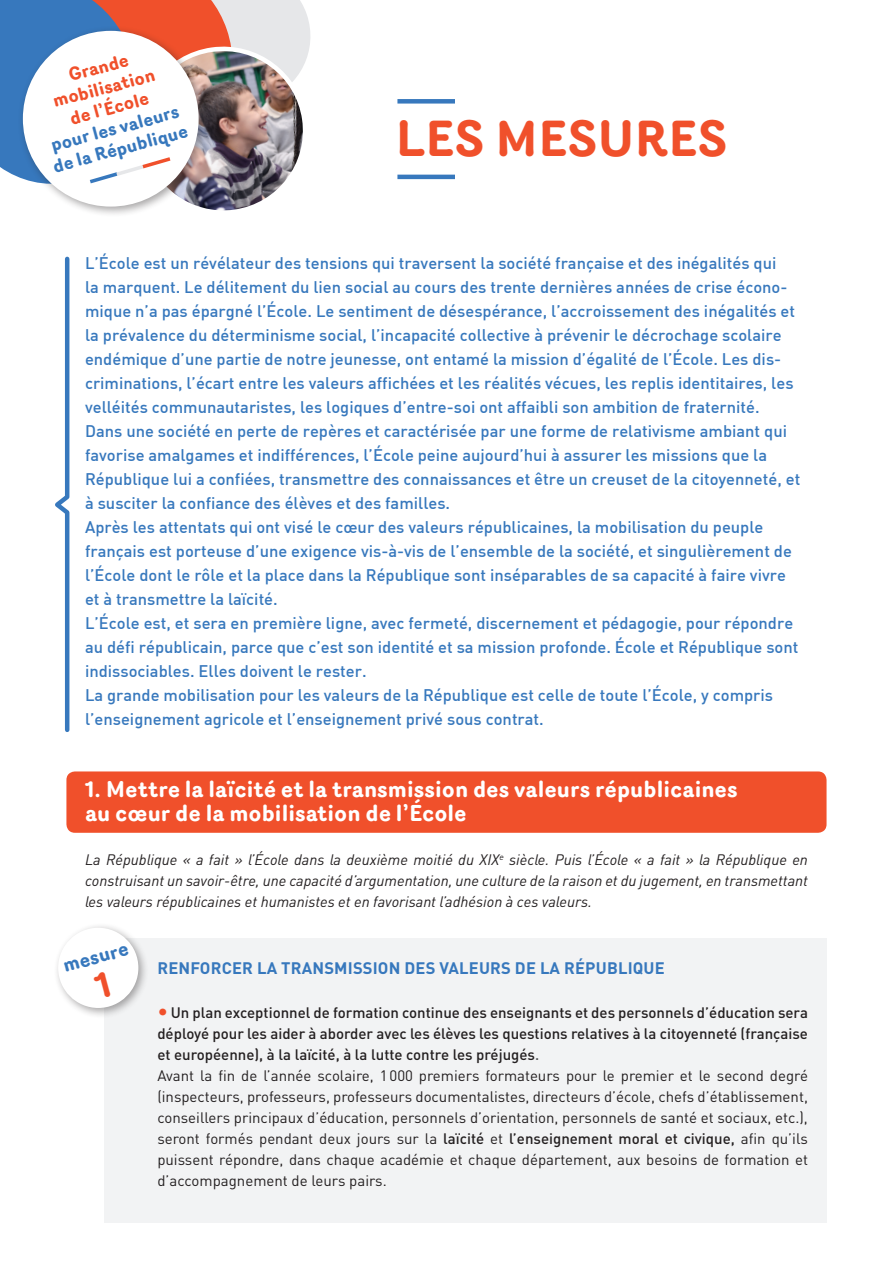
<style>
.page{position:relative;width:893px;height:1263px;background:#fff}
.page>*{position:absolute;margin:0;border:0;box-sizing:border-box;transform-origin:0 0}
.t1{font:700 49.5px "Router";color:#f0502b}
.t2{font:700 22.5px/24px "Router";color:#fff}
.t3{font:700 19.35px "Router";color:#3778bd}
.t4{font:700 18px/21px "Router";color:#3778bd}
.t5{font:700 18px/21px "Router";color:#f0502b;text-align:center}
.t6{font:500 16.5px/24px "DIN";color:#3778bd}
.t7{font:700 16.5px "DIN Pro";letter-spacing:.01em;color:#3778bd}
.t8{font:15px/21px "DIN Pro";color:#231f20}
.t9{font:italic 15px/21px "DIN Pro";color:#231f20;text-align:justify}
.s1{font-weight:500;font-size:21px;color:#f0502b}
.s2{font-weight:500}
.s3{font-weight:500;color:#57585a}
</style>
<div class="page">
<div style="left:104px;top:938px;width:722px;height:284px;background:#f2f3f4"></div>
<div style="left:66px;top:771px;width:760px;height:62px;background:#f0502b;border-radius:9px"></div>
<img style="left:0;top:0;width:311px;height:214px">
<div style="left:397px;top:99px;width:58px;height:5px;background:#3778bd"></div>
<hr style="left:397px;top:175px;width:58px;height:4px;background:#3778bd">
<div style="left:53px;top:922px;width:97px;height:97px;background:#231f20;opacity:.4"></div>
<div style="left:58px;top:928px;width:80px;height:80px;background:#fff;border-radius:50%"></div>
<svg style="left:55px;top:256px;width:15px;height:476px"></svg>
<p class="t5" style="left:45px;top:70px;width:107px;rotate:-15deg">Grande mobilisation de l’École</p>
<p class="t4" style="left:45px;top:136px;width:141px;rotate:-15deg">pour les valeurs de la République</p>
<h1 class="t1" style="left:395px;top:100px;width:333px">LES MESURES</h1>
<p class="t6" style="left:85px;top:251px;width:717px">L’École est un révélateur des tensions qui traversent la société française et des inégalités qui<br>la marquent. Le délitement du lien social au cours des trente dernières années de crise écono&shy;mique n’a pas épargné l’École. Le sentiment de désespérance, l’accroissement des inégalités et la prévalence du déterminisme social, l’incapacité collective à prévenir le décrochage scolaire endémique d’une partie de notre jeunesse, ont entamé la mission d’égalité de l’École. Les dis&shy;criminations, l’écart entre les valeurs affichées et les réalités vécues, les replis identitaires, les velléités communautaristes, les logiques d’entre-soi ont affaibli son ambition de fraternité.<br>Dans une société en perte de repères et caractérisée par une forme de relativisme ambiant qui favorise amalgames et indifférences, l’École peine aujourd’hui à assurer les missions que la République lui a confiées, transmettre des connaissances et être un creuset de la citoyenneté, et à susciter la confiance des élèves et des familles.<br>Après les attentats qui ont visé le cœur des valeurs républicaines, la mobilisation du peuple français est porteuse d’une exigence vis-à-vis de l’ensemble de la société, et singulièrement de l’École dont le rôle et la place dans la République sont inséparables de sa capacité à faire vivre et à transmettre la laïcité.<br>L’École est, et sera en première ligne, avec fermeté, discernement et pédagogie, pour répondre au défi républicain, parce que c’est son identité et sa mission profonde. École et République sont indissociables. Elles doivent le rester.<br>La grande mobilisation pour les valeurs de la République est celle de toute l’École, y compris l’enseignement agricole et l’enseignement privé sous contrat.</p>
<h2 class="t2" style="left:85px;top:777px;width:654px">1. Mettre la laïcité et la transmission des valeurs républicaines au cœur de la mobilisation de l’École</h2>
<p class="t9" style="left:85px;top:848px;width:724px">La République « a fait » l’École dans la deuxième moitié du XIX<sup>e</sup> siècle. Puis l’École « a fait » la République en construisant un savoir-être, une capacité d’argumentation, une culture de la raison et du jugement, en transmettant les valeurs républicaines et humanistes et en favorisant l’adhésion à ces valeurs.</p>
<p class="t3" style="left:60px;top:951px;width:68px;rotate:-15deg">mesure</p>
<p class="t7" style="left:157px;top:957px;width:509px">RENFORCER LA TRANSMISSION DES VALEURS DE LA RÉPUBLIQUE</p>
<p class="t8" style="left:157px;top:1001px;width:652px"><span class="s1">•</span> <span class="s2">Un plan exceptionnel de formation continue des enseignants et des personnels d’éducation sera déployé pour les aider à aborder avec les élèves les questions relatives à la citoyenneté (française et européenne), à la laïcité, à la lutte contre les préjugés</span><span class="s3">.<br></span>Avant la fin de l’année scolaire, 1000 premiers formateurs pour le premier et le second degré (inspecteurs, professeurs, professeurs documentalistes, directeurs d’école, chefs d’établissement, conseillers principaux d’éducation, personnels d’orientation, personnels de santé et sociaux, etc.), seront formés pendant deux jours sur la <span class="s2">laïcité</span> et <span class="s2">l’enseignement moral et civique,</span> afin qu’ils puissent répondre, dans chaque académie et chaque département, aux besoins de formation et d’accompagnement de leurs pairs.</p>
</div>
